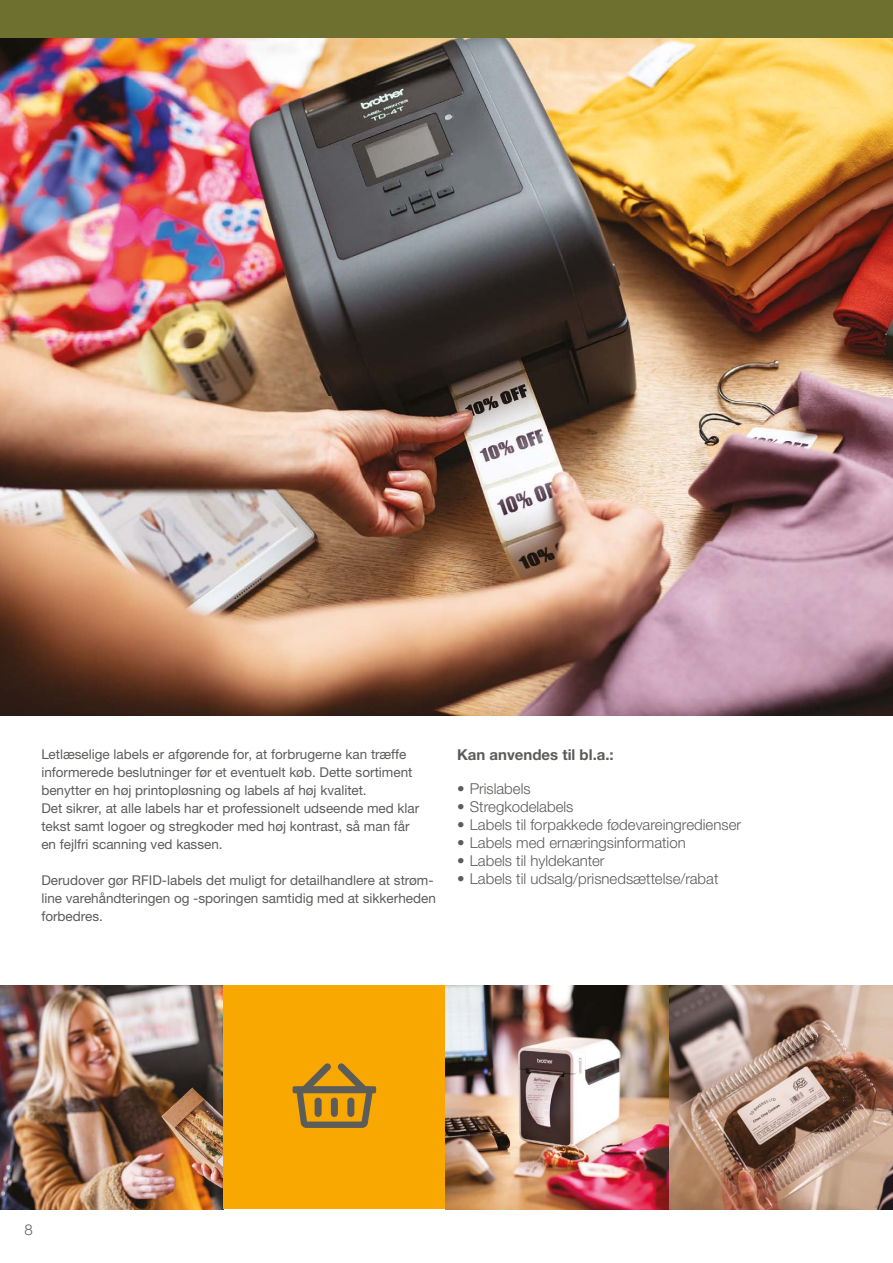
<style>
.page{position:relative;width:893px;height:1263px;background:#fff}
.page>*{position:absolute;margin:0;border:0;box-sizing:border-box;transform-origin:0 0}
.t1{font:300 15px "Helvetica Neue LTW1 G";color:#5c5c5b}
.t2{font:700 15px "Helvetica Neue LTW1 G";color:#5c5c5b}
.t3{font:13.5px/18px "Helvetica Neue LTW1 G";color:#5c5c5b}
</style>
<div class="page">
<img style="left:669px;top:986px;width:224px;height:223px">
<img style="left:0;top:986px;width:223px;height:223px">
<div style="left:0;top:0;width:893px;height:51px;background:#6d702e"></div>
<div style="left:223px;top:986px;width:223px;height:223px;background:#f8a800"></div>
<svg style="left:293px;top:1063px;width:83px;height:65px"></svg>
<img style="left:0;top:39px;width:893px;height:677px">
<img style="left:446px;top:986px;width:223px;height:223px">
<p class="t3" style="left:41px;top:745px;width:379px">Letlæselige labels er afgørende for, at forbrugerne kan træffe informerede beslutninger før et eventuelt køb. Dette sortiment benytter en høj printopløsning og labels af høj kvalitet.<br>Det sikrer, at alle labels har et professionelt udseende med klar tekst samt logoer og stregkoder med høj kontrast, så man får en fejlfri scanning ved kassen.</p>
<p class="t3" style="left:41px;top:871px;width:396px">Derudover gør RFID-labels det muligt for detailhandlere at strøm&shy;line varehåndteringen og -sporingen samtidig med at sikkerheden forbedres.</p>
<p class="t2" style="left:457px;top:745px;width:158px">Kan anvendes til bl.a.:</p>
<p class="t1" style="left:457px;top:779px;width:75px">• Prislabels</p>
<p class="t1" style="left:457px;top:797px;width:118px">• Stregkodelabels</p>
<p class="t1" style="left:457px;top:815px;width:286px">• Labels til forpakkede fødevareingredienser</p>
<p class="t1" style="left:457px;top:833px;width:230px">• Labels med ernæringsinformation</p>
<p class="t1" style="left:457px;top:851px;width:149px">• Labels til hyldekanter</p>
<p class="t1" style="left:457px;top:869px;width:263px">• Labels til udsalg/prisnedsættelse/rabat</p>
<p class="t1" style="left:25px;top:1221px;width:10px">8</p>
</div>
